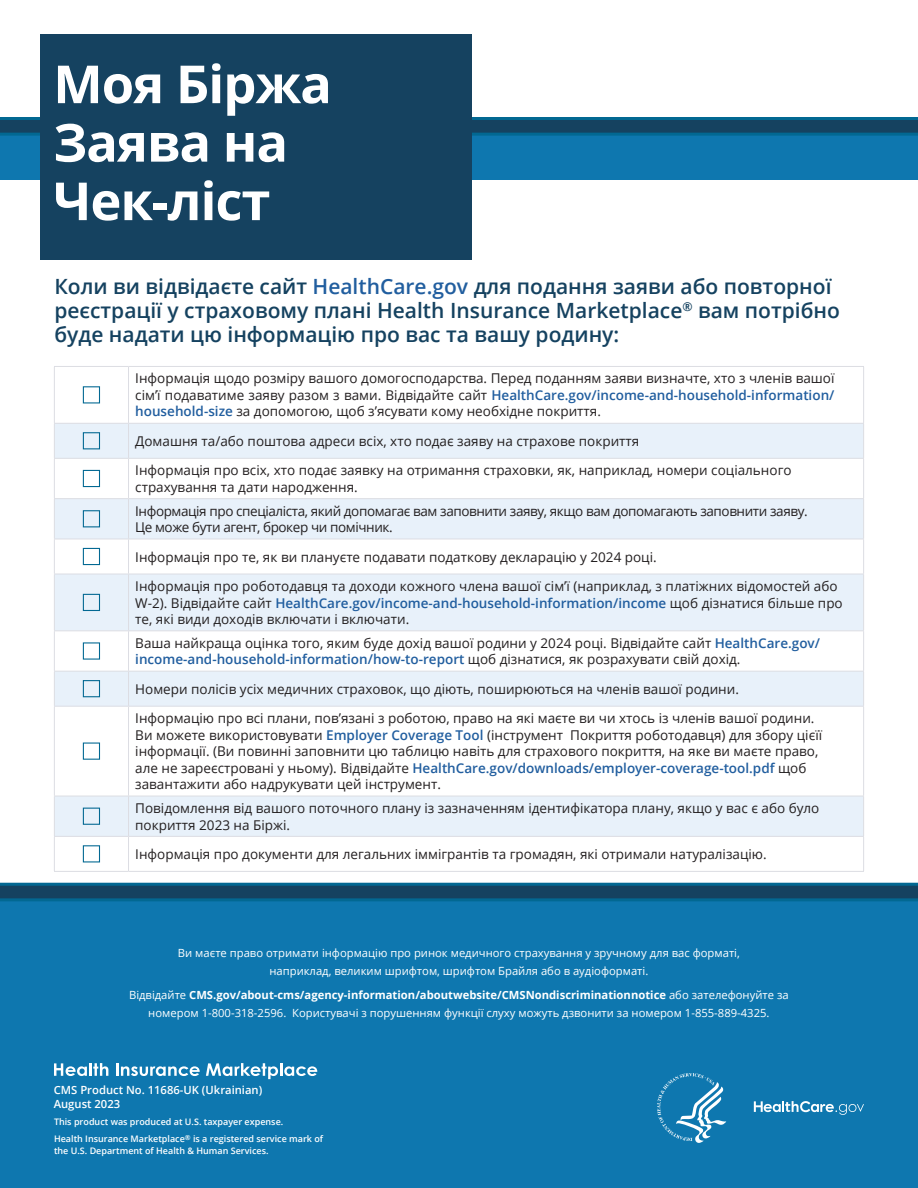
<style>
.page{position:relative;width:918px;height:1188px;background:#fff}
.page>*{position:absolute;margin:0;border:0;box-sizing:border-box;transform-origin:0 0}
.t1{font:700 52.5px/58.5px "Open Sans";letter-spacing:-.02em;color:#fff}
.TABLE_-_HEADER{font:600 21px "Open Sans";color:#154260}
.t2{font:13.5px/16.5px "Open Sans";color:#231f20}
.t3{font:13.5px/23.9px "Open Sans";letter-spacing:-.03em;color:#231f20}
.Disclaimer{font:11.25px "Open Sans";color:#fff}
.Disclaimer-2{font:700 11.25px "Open Sans";color:#fff}
.Product_Number___Dat{font:600 11.25px "Open Sans";color:#fff}
.Taxpayer_Expense{font:600 9px "Open Sans";color:#fff}
.s1{color:#215e9f}
.s2{font-weight:600;color:#215e9f}
.s3{font-weight:400}
</style>
<div class="page">
<div style="left:0;top:890px;width:918px;height:298px;background:#0e77af"></div>
<svg style="left:0;top:883px;width:918px;height:18px;background:#0f4d6e"></svg>
<div style="left:0;top:118px;width:918px;height:62px;background:#0e77af"></div>
<svg style="left:0;top:117px;width:918px;height:19px;background:#0e4e71"></svg>
<svg style="left:55px;top:424px;width:808px;height:412px;fill:#e8f1fa"></svg>
<hr style="left:54px;top:367px;width:1px;height:56px;background:#dcdde3">
<hr style="left:863px;top:367px;width:1px;height:56px;background:#dcdde3">
<hr style="left:54px;top:423px;width:75px;height:1px;background:#dcdde3">
<hr style="left:54px;top:424px;width:1px;height:34px;background:#dcdde3">
<hr style="left:129px;top:423px;width:735px;height:1px;background:#dcdde3">
<hr style="left:863px;top:424px;width:1px;height:34px;background:#dcdde3">
<hr style="left:54px;top:458px;width:75px;height:1px;background:#dcdde3">
<hr style="left:54px;top:459px;width:1px;height:39px;background:#dcdde3">
<hr style="left:129px;top:458px;width:735px;height:1px;background:#dcdde3">
<hr style="left:863px;top:459px;width:1px;height:39px;background:#dcdde3">
<hr style="left:54px;top:498px;width:75px;height:1px;background:#dcdde3">
<hr style="left:54px;top:499px;width:1px;height:40px;background:#dcdde3">
<hr style="left:129px;top:498px;width:735px;height:1px;background:#dcdde3">
<hr style="left:863px;top:499px;width:1px;height:40px;background:#dcdde3">
<hr style="left:54px;top:539px;width:75px;height:1px;background:#dcdde3">
<hr style="left:54px;top:539px;width:1px;height:35px;background:#dcdde3">
<hr style="left:129px;top:539px;width:735px;height:1px;background:#dcdde3">
<hr style="left:863px;top:539px;width:1px;height:35px;background:#dcdde3">
<hr style="left:54px;top:574px;width:75px;height:1px;background:#dcdde3">
<hr style="left:54px;top:574px;width:1px;height:56px;background:#dcdde3">
<hr style="left:129px;top:574px;width:735px;height:1px;background:#dcdde3">
<hr style="left:863px;top:574px;width:1px;height:56px;background:#dcdde3">
<hr style="left:54px;top:630px;width:75px;height:1px;background:#dcdde3">
<hr style="left:54px;top:631px;width:1px;height:40px;background:#dcdde3">
<hr style="left:129px;top:630px;width:735px;height:1px;background:#dcdde3">
<hr style="left:863px;top:631px;width:1px;height:40px;background:#dcdde3">
<hr style="left:54px;top:671px;width:75px;height:1px;background:#dcdde3">
<hr style="left:54px;top:672px;width:1px;height:34px;background:#dcdde3">
<hr style="left:129px;top:671px;width:735px;height:1px;background:#dcdde3">
<hr style="left:863px;top:672px;width:1px;height:34px;background:#dcdde3">
<hr style="left:54px;top:706px;width:75px;height:1px;background:#dcdde3">
<hr style="left:54px;top:707px;width:1px;height:89px;background:#dcdde3">
<hr style="left:129px;top:706px;width:735px;height:1px;background:#dcdde3">
<hr style="left:863px;top:707px;width:1px;height:89px;background:#dcdde3">
<hr style="left:54px;top:796px;width:75px;height:1px;background:#dcdde3">
<hr style="left:54px;top:796px;width:1px;height:40px;background:#dcdde3">
<hr style="left:129px;top:796px;width:735px;height:1px;background:#dcdde3">
<hr style="left:863px;top:796px;width:1px;height:40px;background:#dcdde3">
<hr style="left:54px;top:836px;width:75px;height:1px;background:#dcdde3">
<hr style="left:54px;top:837px;width:1px;height:34px;background:#dcdde3">
<hr style="left:129px;top:836px;width:735px;height:1px;background:#dcdde3">
<hr style="left:863px;top:837px;width:1px;height:34px;background:#dcdde3">
<hr style="left:54px;top:871px;width:75px;height:1px;background:#dcdde3">
<hr style="left:129px;top:871px;width:735px;height:1px;background:#dcdde3">
<hr style="left:128px;top:367px;width:1px;height:56px;background:#dcdde3">
<hr style="left:128px;top:424px;width:1px;height:34px;background:#dcdde3">
<hr style="left:128px;top:459px;width:1px;height:39px;background:#dcdde3">
<hr style="left:128px;top:499px;width:1px;height:40px;background:#dcdde3">
<hr style="left:128px;top:539px;width:1px;height:35px;background:#dcdde3">
<hr style="left:128px;top:574px;width:1px;height:56px;background:#dcdde3">
<hr style="left:128px;top:631px;width:1px;height:40px;background:#dcdde3">
<hr style="left:128px;top:672px;width:1px;height:34px;background:#dcdde3">
<hr style="left:128px;top:707px;width:1px;height:89px;background:#dcdde3">
<hr style="left:128px;top:796px;width:1px;height:40px;background:#dcdde3">
<hr style="left:128px;top:837px;width:1px;height:34px;background:#dcdde3">
<hr style="left:54px;top:366px;width:75px;height:1px;background:#dcdde3">
<hr style="left:129px;top:366px;width:735px;height:1px;background:#dcdde3">
<div style="left:83px;top:386px;width:17px;height:17px;border:1px solid #026892"></div>
<div style="left:83px;top:432px;width:17px;height:17px;border:1px solid #026892"></div>
<div style="left:83px;top:470px;width:17px;height:17px;border:1px solid #026892"></div>
<div style="left:83px;top:510px;width:17px;height:17px;border:1px solid #026892"></div>
<div style="left:83px;top:548px;width:17px;height:17px;border:1px solid #026892"></div>
<div style="left:83px;top:594px;width:17px;height:17px;border:1px solid #026892"></div>
<div style="left:83px;top:642px;width:17px;height:18px;border:1px solid #026892"></div>
<div style="left:83px;top:680px;width:17px;height:17px;border:1px solid #026892"></div>
<div style="left:83px;top:743px;width:17px;height:17px;border:1px solid #026892"></div>
<div style="left:83px;top:808px;width:17px;height:17px;border:1px solid #026892"></div>
<div style="left:83px;top:845px;width:17px;height:17px;border:1px solid #026892"></div>
<div style="left:40px;top:35px;width:432px;height:225px;background:#154260"></div>
<svg style="left:54px;top:1063px;width:54px;height:13px"></svg>
<svg style="left:116px;top:1063px;width:84px;height:13px"></svg>
<svg style="left:206px;top:1063px;width:111px;height:16px"></svg>
<svg style="left:754px;top:1101px;width:110px;height:14px"></svg>
<svg style="left:657px;top:1073px;width:69px;height:70px"></svg>
<h1 class="t1" style="left:53px;top:54px;width:280px">Моя Біржа<br>Заява на<br>Чек-ліст</h1>
<p class="TABLE_-_HEADER" style="left:54px;top:272px;width:779px">Коли ви відвідаєте сайт <span class="s1">HealthCare.gov</span> для подання заяви або повторної</p>
<p class="TABLE_-_HEADER" style="left:54px;top:296px;width:787px">реєстрації у страховому плані Health Insurance Marketplace<sup>®</sup> вам потрібно</p>
<p class="TABLE_-_HEADER" style="left:54px;top:320px;width:566px">буде надати цю інформацію про вас та вашу родину:</p>
<p class="t2" style="left:135px;top:370px;width:701px;text-align:justify">Інформація щодо розміру вашого домогосподарства. Перед поданням заяви визначте, хто з членів вашої сім’ї подаватиме заяву разом з вами. Відвідайте сайт <span class="s2">HealthCare.gov/income-and-household-information/ household-size</span> за допомогою, щоб з’ясувати кому необхідне покриття.</p>
<p class="t2" style="left:135px;top:426px;width:658px;line-height:29.4px">Домашня та/або поштова адреси всіх, хто подає заяву на страхове покриття<br>Інформація про всіх, хто подає заявку на отримання страховки, як, наприклад, номери соціального</p>
<p class="t3" style="left:135px;top:475px;width:674px">страхування та дати народження.<br>Інформація про спеціаліста, який допомагає вам заповнити заяву, якщо вам допомагають заповнити заяву.</p>
<p class="t2" style="left:135px;top:512px;width:704px;line-height:29.4px">Це може бути агент, брокер чи помічник.<br>Інформація про те, як ви плануєте подавати податкову декларацію у 2024 році.<br>Інформація про роботодавця та доходи кожного члена вашої сім’ї (наприклад, з платіжних відомостей або</p>
<p class="t2" style="left:135px;top:594px;width:709px">W-2). Відвідайте сайт <span class="s2">HealthCare.gov/income-and-household-information/income</span> щoб дізнатися більше про те, які види доходів включати і включати.</p>
<p class="t2" style="left:135px;top:634px;width:686px">Ваша найкраща оцінка того, яким буде дохід вашої родини у 2024 році. Відвідайте сайт <span class="s2">HealthCare.gov/ income-and-household-information/how-to-report</span> щоб дізнатися, як розрахувати свій дохід.</p>
<p class="t2" style="left:135px;top:674px;width:681px;line-height:29.4px">Номери полісів усіх медичних страховок, що діють, поширюються на членів вашої родини.<br>Інформацію про всі плани, пов’язані з роботою, право на які маєте ви чи хтось із членів вашої родини.</p>
<p class="t2" style="left:135px;top:726px;width:688px">Ви можете використовувати <span class="s2">Employer Coverage Tool</span> (інструмент Покриття роботодавця) для збору цієїї інформації. (Ви повинні заповнити цю таблицю навіть для страхового покриття, на яке ви маєте право, але не зареєстровані у ньому). Відвідайте <span class="s2">HealthCare.gov/downloads/employer-coverage-tool.pdf</span> щоб завантажити або надрукувати цей інструмент.</p>
<p class="t2" style="left:135px;top:800px;width:686px">Повідомлення від вашого поточного плану із зазначенням ідентифікатора плану, якщо у вас є або було покриття 2023 на Біржі.</p>
<p class="t2" style="left:135px;top:846px;width:633px">Інформація про документи для легальних іммігрантів та громадян, які отримали натуралізацію.</p>
<p class="Disclaimer" style="left:178px;top:945px;width:563px">Ви маєте право отримати інформацію про ринок медичного страхування у зручному для вас форматі,</p>
<p class="Disclaimer" style="left:269px;top:963px;width:381px">наприклад, великим шрифтом, шрифтом Брайля або в аудіоформаті.</p>
<p class="Disclaimer-2" style="left:129px;top:987px;width:661px"><span class="s3">Відвідайте</span> CMS.gov/about-cms/agency-information/aboutwebsite/CMSNondiscriminationnotice <span class="s3">або зателефонуйте за</span></p>
<p class="Disclaimer" style="left:148px;top:1005px;width:623px">номером 1-800-318-2596. Користувачі з порушенням функції слуху можуть дзвонити за номером 1-855-889-4325.</p>
<p class="Product_Number___Dat" style="left:54px;top:1082px;width:210px">CMS Product No. 11686-UK (Ukrainian)</p>
<p class="Product_Number___Dat" style="left:54px;top:1096px;width:68px">August 2023</p>
<p class="Taxpayer_Expense" style="left:54px;top:1116px;width:231px">This product was produced at U.S. taxpayer expense.</p>
<p class="Taxpayer_Expense" style="left:54px;top:1132px;width:271px">Health Insurance Marketplace<sup>®</sup> is a registered service mark of</p>
<p class="Taxpayer_Expense" style="left:54px;top:1144px;width:216px">the U.S. Department of Health &amp; Human Services.</p>
</div>
